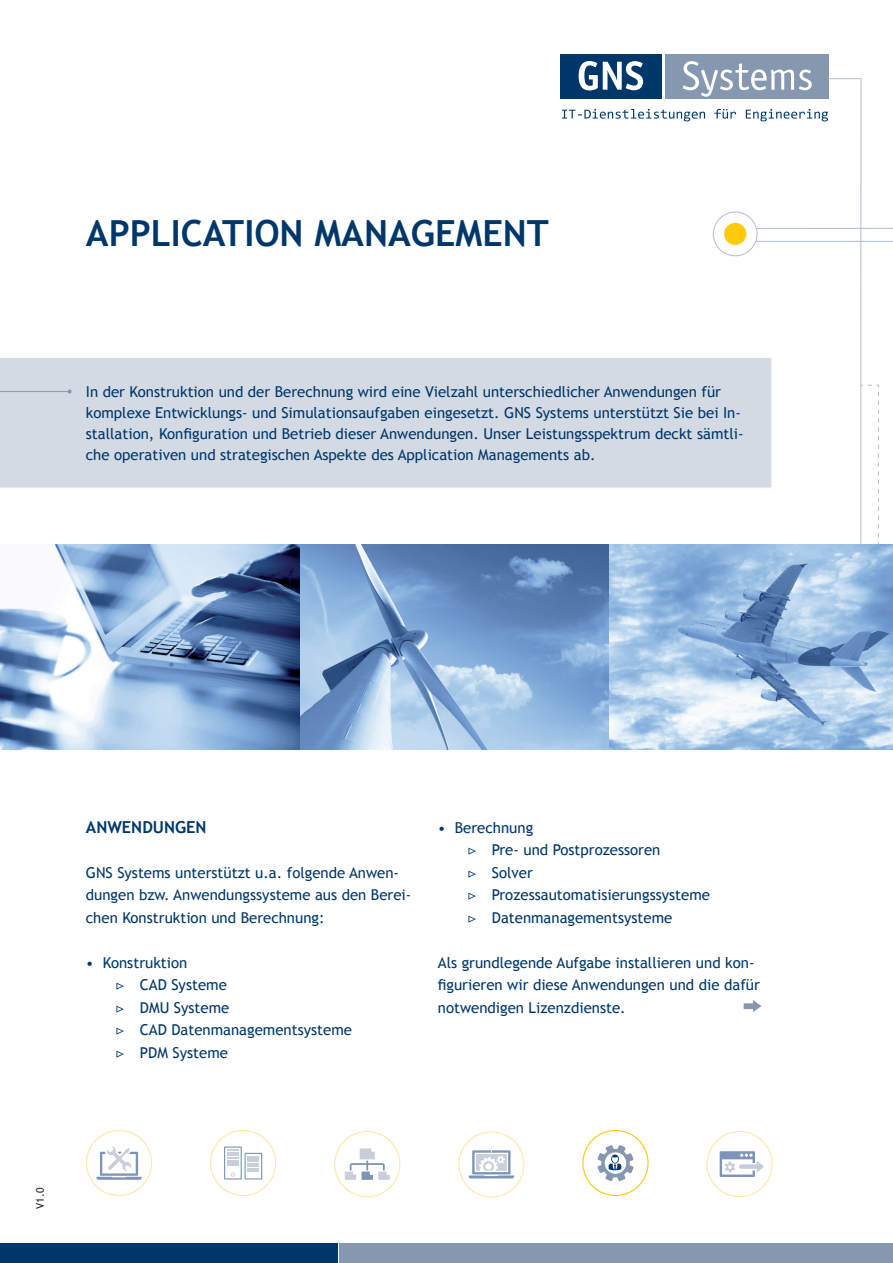
<style>
.page{position:relative;width:893px;height:1263px;background:#fff}
.page>*{position:absolute;margin:0;border:0;box-sizing:border-box;transform-origin:0 0}
.t1{font:700 36px "Trebuchet MS";color:#00376b}
.t2{font:700 16.5px "Trebuchet MS";color:#00376b}
.t3{font:15px/22.5px "Trebuchet MS";color:#00376b}
.t4{font:10.5px "Trebuchet MS";color:#231f20}
.s1{font-family:"Minion Pro"}
</style>
<div class="page">
<div style="left:561px;top:54px;width:101px;height:45px;background:#00376b"></div>
<div style="left:665px;top:54px;width:164px;height:45px;background:#8698b0"></div>
<svg style="left:562px;top:109px;width:266px;height:12px"></svg>
<svg style="left:579px;top:61px;width:64px;height:29px"></svg>
<svg style="left:683px;top:61px;width:129px;height:36px"></svg>
<div style="left:0;top:1244px;width:338px;height:19px;background:#00376b"></div>
<div style="left:339px;top:1244px;width:554px;height:19px;background:#8698b0"></div>
<hr style="left:829px;top:78px;width:32px;height:1px;background:#bac3d3">
<hr style="left:757px;top:228px;width:136px;height:1px;background:#bac3d3">
<div style="left:713px;top:211px;width:45px;height:45px;border:1px solid #bac3d3;border-radius:50%"></div>
<div style="left:724px;top:223px;width:22px;height:22px;background:#feca0a;border-radius:50%"></div>
<hr style="left:756px;top:241px;width:137px;height:1px;background:#bac3d3">
<svg style="left:861px;top:384px;width:18px;height:160px"></svg>
<hr style="left:860px;top:78px;width:1px;height:466px;background:#bac3d3">
<svg style="left:458px;top:1131px;width:66px;height:66px"></svg>
<svg style="left:334px;top:1131px;width:66px;height:66px"></svg>
<svg style="left:210px;top:1130px;width:66px;height:66px"></svg>
<svg style="left:86px;top:1130px;width:66px;height:66px"></svg>
<svg style="left:582px;top:1130px;width:67px;height:66px"></svg>
<svg style="left:706px;top:1131px;width:67px;height:66px"></svg>
<div style="left:0;top:358px;width:772px;height:130px;background:#d3dae3"></div>
<hr style="left:0;top:391px;width:70px;height:1px;background:#8698b0">
<svg style="left:68px;top:389px;width:4px;height:5px"></svg>
<svg style="left:744px;top:1000px;width:17px;height:12px"></svg>
<img style="left:0;top:544px;width:893px;height:206px">
<h1 class="t1" style="left:86px;top:211px;width:464px">APPLICATION MANAGEMENT</h1>
<p class="t3" style="left:86px;top:381px;width:659px;line-height:21px">In der Konstruktion und der Berechnung wird eine Vielzahl unterschiedlicher Anwendungen für komplexe Entwicklungs- und Simulationsaufgaben eingesetzt. GNS Systems unterstützt Sie bei In&shy;stallation, Konfiguration und Betrieb dieser Anwendungen. Unser Leistungsspektrum deckt sämtli&shy;che operativen und strategischen Aspekte des Application Managements ab.</p>
<p class="t2" style="left:86px;top:816px;width:122px">ANWENDUNGEN</p>
<p class="t3" style="left:86px;top:861px;width:327px">GNS Systems unterstützt u.a. folgende Anwen&shy;dungen bzw. Anwendungssysteme aus den Berei&shy;chen Konstruktion und Berechnung:</p>
<p class="t3" style="left:116px;top:951px;width:238px;text-indent:-30px">• Konstruktion<br><span class="s1">▷</span> CAD Systeme<br><span class="s1">▷</span> DMU Systeme<br><span class="s1">▷</span> CAD Datenmanagementsysteme <span class="s1">▷</span> PDM Systeme</p>
<p class="t3" style="left:468px;top:816px;width:244px;text-indent:-30px">• Berechnung<br><span class="s1">▷</span> Pre- und Postprozessoren<br><span class="s1">▷</span> Solver<br><span class="s1">▷</span> Prozessautomatisierungssysteme <span class="s1">▷</span> Datenmanagementsysteme</p>
<p class="t3" style="left:438px;top:951px;width:324px">Als grundlegende Aufgabe installieren und kon&shy;figurieren wir diese Anwendungen und die dafür notwendigen Lizenzdienste.</p>
<p class="t4" style="left:34px;top:1209px;width:23px;rotate:-90deg">V1.0</p>
</div>
